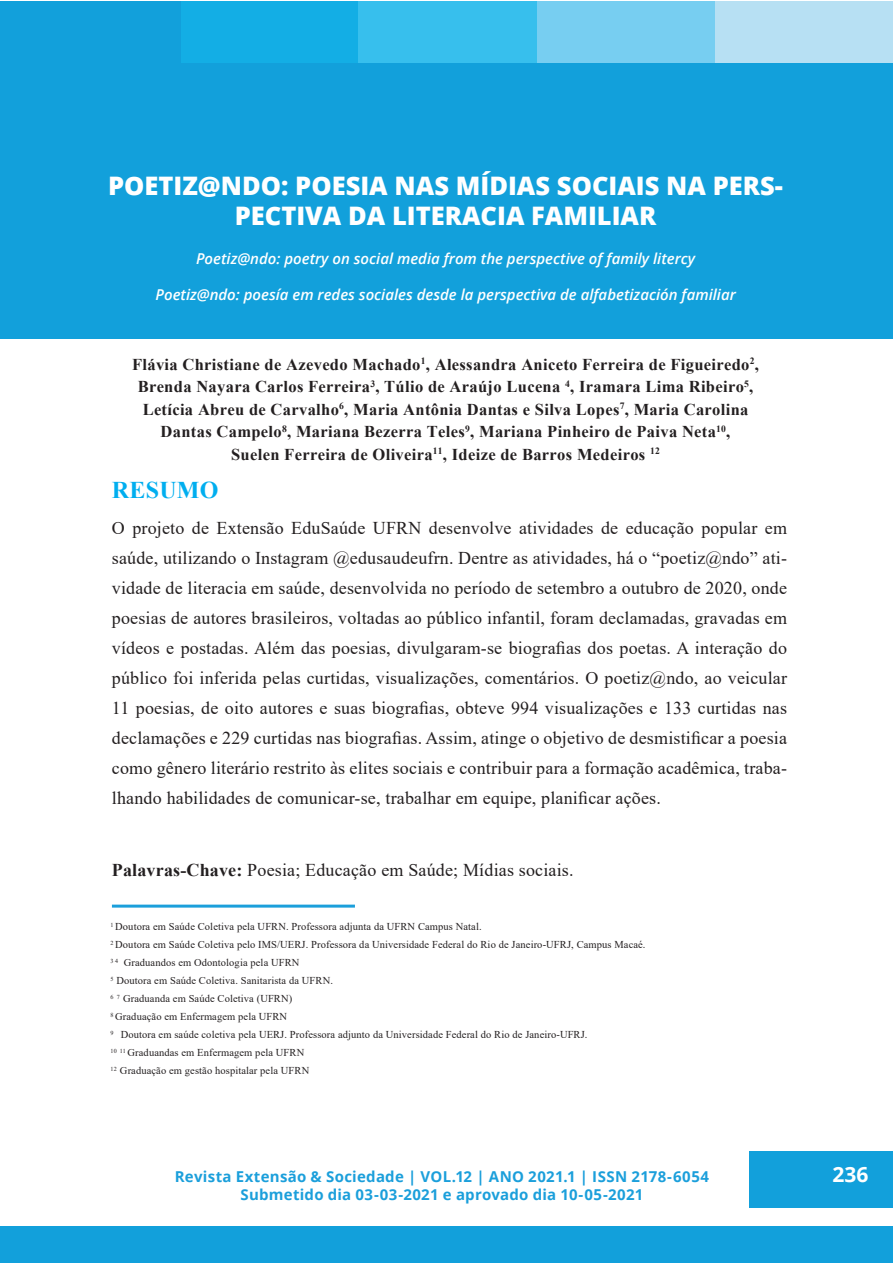
<style>
.page{position:relative;width:893px;height:1263px;background:#fff}
.page>*{position:absolute;margin:0;border:0;box-sizing:border-box;transform-origin:0 0}
.TT{font:800 25.5px/30px "Open Sans";color:#fff;text-align:center}
.TÍTULO___ARTIGO{font:700 24px "Times New Roman";letter-spacing:.01em;color:#00aeef}
.t1{font:700 21px "Open Sans";color:#fff}
.Sem_recuo{font:18px/30px "Times New Roman";letter-spacing:.01em;color:#231f20;text-align:justify}
.Autores{font:700 16.5px/22.5px "Times New Roman";letter-spacing:.02em;color:#231f20;text-align:center}
.TRAD{font:italic 600 15px "Open Sans";color:#fff}
.RODAPÉ{font:700 15px "Open Sans";letter-spacing:.02em;color:#1b9fdb}
.DETALHES_Autores{font:10.5px "Times New Roman";letter-spacing:.01em;color:#231f20}
.s1{font-weight:700}
</style>
<div class="page">
<div style="left:715px;top:1px;width:178px;height:62px;background:#b7e0f3"></div>
<div style="left:535px;top:1px;width:180px;height:62px;background:#77cef1"></div>
<div style="left:358px;top:1px;width:179px;height:62px;background:#37bfed"></div>
<div style="left:178px;top:1px;width:180px;height:62px;background:#13aee5"></div>
<div style="left:0;top:1px;width:180px;height:62px;background:#12a0db"></div>
<div style="left:0;top:63px;width:893px;height:276px;background:#12a0db"></div>
<div style="left:749px;top:1151px;width:144px;height:57px;background:#12a0db"></div>
<div style="left:0;top:1226px;width:893px;height:37px;background:#12a0db"></div>
<hr style="left:112px;top:905px;width:243px;height:3px;background:#1b9fdb">
<p class="TT" style="left:108px;top:169px;width:677px">POETIZ@NDO: POESIA NAS MÍDIAS SOCIAIS NA PERS-<br>PECTIVA DA LITERACIA FAMILIAR</p>
<p class="TRAD" style="left:196px;top:248px;width:501px">Poetiz@ndo: poetry on social media from the perspective of family litercy</p>
<p class="TRAD" style="left:155px;top:284px;width:582px">Poetiz@ndo: poesía em redes sociales desde la perspectiva de alfabetización familiar</p>
<p class="Autores" style="left:132px;top:353px;width:628px">Flávia Christiane de Azevedo Machado<sup>1</sup>, Alessandra Aniceto Ferreira de Figueiredo<sup>2</sup>,<br>Brenda Nayara Carlos Ferreira<sup>3</sup>, Túlio de Araújo Lucena <sup>4</sup>, Iramara Lima Ribeiro<sup>5</sup>,</p>
<p class="Autores" style="left:143px;top:398px;width:607px">Letícia Abreu de Carvalho<sup>6</sup>, Maria Antônia Dantas e Silva Lopes<sup>7</sup>, Maria Carolina</p>
<p class="Autores" style="left:161px;top:420px;width:571px">Dantas Campelo<sup>8</sup>, Mariana Bezerra Teles<sup>9</sup>, Mariana Pinheiro de Paiva Neta<sup>10</sup>,</p>
<p class="Autores" style="left:231px;top:443px;width:430px">Suelen Ferreira de Oliveira<sup>11</sup>, Ideize de Barros Medeiros <sup>12</sup></p>
<p class="TÍTULO___ARTIGO" style="left:112px;top:473px;width:108px">RESUMO</p>
<p class="Sem_recuo" style="left:112px;top:512px;width:677px">O projeto de Extensão EduSaúde UFRN desenvolve atividades de educação popular em saúde, utilizando o Instagram @edusaudeufrn. Dentre as atividades, há o “poetiz@ndo” ati&shy;vidade de literacia em saúde, desenvolvida no período de setembro a outubro de 2020, onde poesias de autores brasileiros, voltadas ao público infantil, foram declamadas, gravadas em vídeos e postadas. Além das poesias, divulgaram-se biografias dos poetas. A interação do público foi inferida pelas curtidas, visualizações, comentários. O poetiz@ndo, ao veicular 11 poesias, de oito autores e suas biografias, obteve 994 visualizações e 133 curtidas nas declamações e 229 curtidas nas biografias. Assim, atinge o objetivo de desmistificar a poesia como gênero literário restrito às elites sociais e contribuir para a formação acadêmica, traba&shy;lhando habilidades de comunicar-se, trabalhar em equipe, planificar ações.</p>
<p class="Sem_recuo" style="left:112px;top:854px;width:463px"><span class="s1">Palavras-Chave:</span> Poesia; Educação em Saúde; Mídias sociais.</p>
<p class="DETALHES_Autores" style="left:111px;top:919px;width:373px"><sup>1</sup> Doutora em Saúde Coletiva pela UFRN. Professora adjunta da UFRN Campus Natal.</p>
<p class="DETALHES_Autores" style="left:111px;top:937px;width:536px"><sup>2</sup> Doutora em Saúde Coletiva pelo IMS/UERJ. Professora da Universidade Federal do Rio de Janeiro-UFRJ, Campus Macaé.</p>
<p class="DETALHES_Autores" style="left:111px;top:955px;width:190px"><sup>3</sup> <sup>4</sup> Graduandos em Odontologia pela UFRN</p>
<p class="DETALHES_Autores" style="left:111px;top:973px;width:224px"><sup>5</sup> Doutora em Saúde Coletiva. Sanitarista da UFRN.</p>
<p class="DETALHES_Autores" style="left:111px;top:991px;width:183px"><sup>6</sup> <sup>7</sup> Graduanda em Saúde Coletiva (UFRN)</p>
<p class="DETALHES_Autores" style="left:111px;top:1009px;width:178px"><sup>8</sup> Graduação em Enfermagem pela UFRN</p>
<p class="DETALHES_Autores" style="left:111px;top:1027px;width:478px"><sup>9</sup> Doutora em saúde coletiva pela UERJ. Professora adjunto da Universidade Federal do Rio de Janeiro-UFRJ.</p>
<p class="DETALHES_Autores" style="left:111px;top:1045px;width:195px"><sup>10</sup> <sup>11</sup> Graduandas em Enfermagem pela UFRN</p>
<p class="DETALHES_Autores" style="left:111px;top:1063px;width:200px"><sup>12</sup> Graduação em gestão hospitalar pela UFRN</p>
<p class="RODAPÉ" style="left:175px;top:1166px;width:536px">Revista Extensão &amp; Sociedade | VOL.12 | ANO 2021.1 | ISSN 2178-6054</p>
<p class="RODAPÉ" style="left:241px;top:1184px;width:404px">Submetido dia 03-03-2021 e aprovado dia 10-05-2021</p>
<p class="t1" style="left:833px;top:1160px;width:37px">236</p>
</div>
